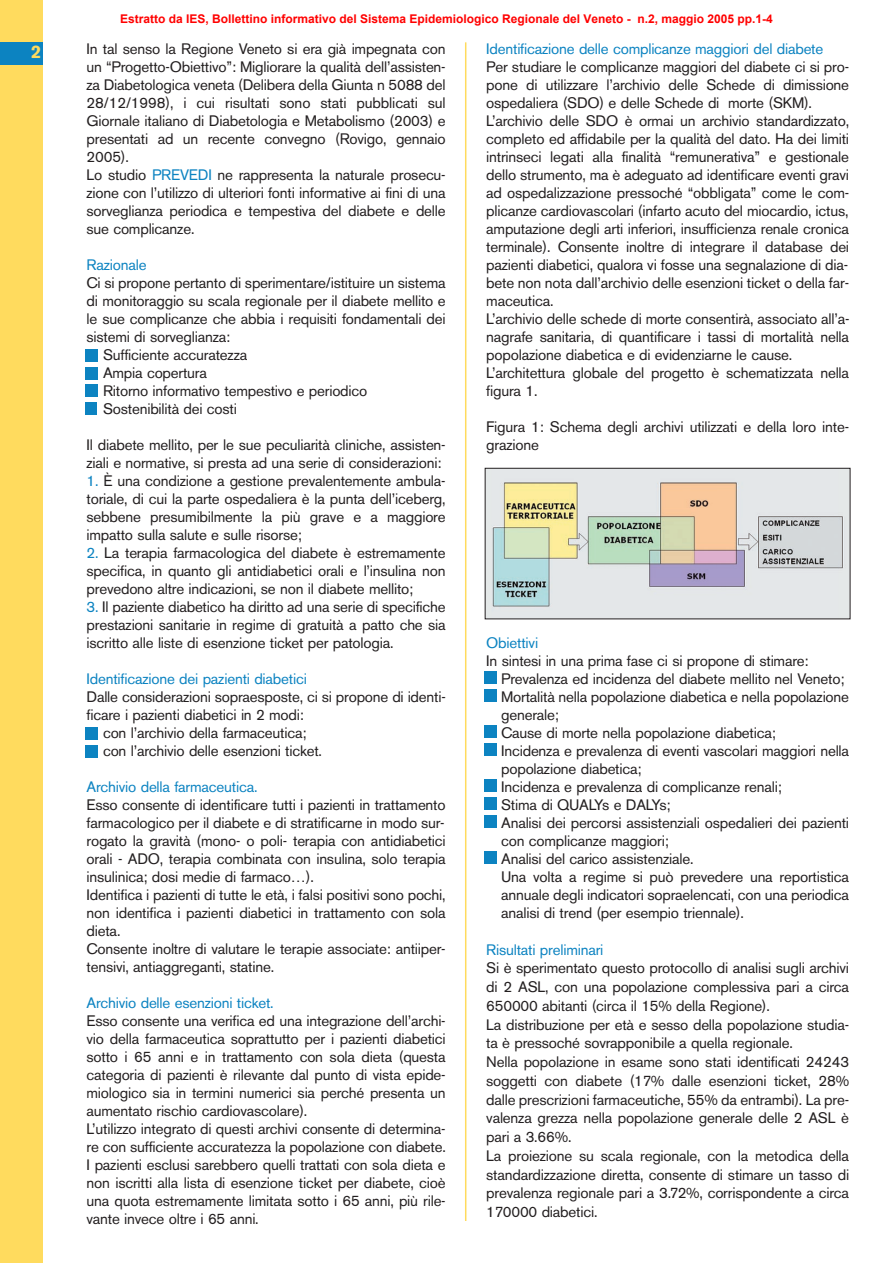
<style>
.page{position:relative;width:893px;height:1263px;background:#fff}
.page>*{position:absolute;margin:0;border:0;box-sizing:border-box;transform-origin:0 0}
.t1{font:700 18px "AK11";color:#ffdb5e}
.t2{font:15px/18px "AK11";color:#231f20}
.t3{font:15px "AK11";color:#0c83c1}
.t4{font:700 12px "Arial";color:#f00}
.s1{color:#0c83c1}
.s2{font-family:"Arial"}
</style>
<div class="page">
<div style="left:0;top:0;width:43px;height:1263px;background:#ffdb5e"></div>
<hr style="left:465px;top:42px;width:1px;height:1179px;background:#ffdb5e">
<div style="left:0;top:42px;width:43px;height:23px;background:#0c83c1"></div>
<div style="left:85px;top:349px;width:12px;height:12px;background:#0c83c1"></div>
<div style="left:85px;top:367px;width:12px;height:12px;background:#0c83c1"></div>
<div style="left:85px;top:385px;width:12px;height:12px;background:#0c83c1"></div>
<div style="left:85px;top:403px;width:12px;height:12px;background:#0c83c1"></div>
<div style="left:85px;top:727px;width:12px;height:12px;background:#0c83c1"></div>
<div style="left:85px;top:745px;width:12px;height:12px;background:#0c83c1"></div>
<img style="left:487px;top:470px;width:361px;height:147px">
<div style="left:485px;top:468px;width:365px;height:151px;border:1px solid #231f20"></div>
<div style="left:485px;top:671px;width:12px;height:12px;background:#0c83c1"></div>
<div style="left:485px;top:689px;width:12px;height:12px;background:#0c83c1"></div>
<div style="left:485px;top:725px;width:12px;height:12px;background:#0c83c1"></div>
<div style="left:485px;top:743px;width:12px;height:12px;background:#0c83c1"></div>
<div style="left:485px;top:797px;width:12px;height:12px;background:#0c83c1"></div>
<div style="left:485px;top:815px;width:12px;height:12px;background:#0c83c1"></div>
<div style="left:485px;top:851px;width:12px;height:12px;background:#0c83c1"></div>
<div style="left:485px;top:780px;width:12px;height:12px;background:#0c83c1"></div>
<p class="t4" style="left:120px;top:11px;width:654px">Estratto da IES, Bollettino informativo del Sistema Epidemiologico Regionale del Veneto - n.2, maggio 2005 pp.1-4</p>
<p class="t1" style="left:31px;top:41px;width:11px">2</p>
<p class="t2" style="left:87px;top:40px;width:360px">In tal senso la Regione Veneto si era già impegnata con un “Progetto-Obiettivo”: Migliorare la qualità dell’assisten&shy;za Diabetologica veneta (Delibera della Giunta n 5088 del 28/12/1998), i cui risultati sono stati pubblicati sul Giornale italiano di Diabetologia e Metabolismo (2003) e presentati ad un recente convegno (Rovigo, gennaio 2005).<br>Lo studio <span class="s1">PREVEDI</span> ne rappresenta la naturale prosecu&shy;zione con l’utilizzo di ulteriori fonti informative ai fini di una sorveglianza periodica e tempestiva del diabete e delle sue complicanze.</p>
<p class="t3" style="left:87px;top:256px;width:61px">Razionale</p>
<p class="t2" style="left:87px;top:274px;width:360px">Ci si propone pertanto di sperimentare/istituire un sistema</p>
<p class="t2" style="left:87px;top:292px;width:360px">di monitoraggio su scala regionale per il diabete mellito e</p>
<p class="t2" style="left:87px;top:310px;width:360px">le sue complicanze che abbia i requisiti fondamentali dei</p>
<p class="t2" style="left:87px;top:328px;width:145px">sistemi di sorveglianza:</p>
<p class="t2" style="left:103px;top:346px;width:146px">Sufficiente accuratezza</p>
<p class="t2" style="left:103px;top:364px;width:105px">Ampia copertura</p>
<p class="t2" style="left:103px;top:382px;width:266px">Ritorno informativo tempestivo e periodico</p>
<p class="t2" style="left:103px;top:400px;width:135px">Sostenibilità dei costi</p>
<p class="t2" style="left:87px;top:436px;width:360px">Il diabete mellito, per le sue peculiarità cliniche, assisten&shy;ziali e normative, si presta ad una serie di considerazioni:</p>
<p class="t2" style="left:87px;top:472px;width:360px;text-align:justify"><span class="s1">1.</span> È una condizione a gestione prevalentemente ambula&shy;toriale, di cui la parte ospedaliera è la punta dell’iceberg, sebbene presumibilmente la più grave e a maggiore impatto sulla salute e sulle risorse;</p>
<p class="t2" style="left:87px;top:544px;width:360px;text-align:justify"><span class="s1">2.</span> La terapia farmacologica del diabete è estremamente specifica, in quanto gli antidiabetici orali e l’insulina non prevedono altre indicazioni, se non il diabete mellito;</p>
<p class="t2" style="left:87px;top:598px;width:360px;text-align:justify"><span class="s1">3.</span> Il paziente diabetico ha diritto ad una serie di specifiche prestazioni sanitarie in regime di gratuità a patto che sia iscritto alle liste di esenzione ticket per patologia.</p>
<p class="t3" style="left:87px;top:670px;width:222px">Identificazione dei pazienti diabetici</p>
<p class="t2" style="left:87px;top:688px;width:361px">Dalle considerazioni sopraesposte, ci si propone di identi-</p>
<p class="t2" style="left:87px;top:706px;width:219px">ficare i pazienti diabetici in 2 modi:</p>
<p class="t2" style="left:103px;top:724px;width:205px">con l’archivio della farmaceutica;</p>
<p class="t2" style="left:103px;top:742px;width:220px">con l’archivio delle esenzioni ticket.</p>
<p class="t3" style="left:87px;top:778px;width:172px">Archivio della farmaceutica.</p>
<p class="t2" style="left:87px;top:796px;width:360px">Esso consente di identificare tutti i pazienti in trattamento farmacologico per il diabete e di stratificarne in modo sur&shy;rogato la gravità (mono- o poli- terapia con antidiabetici orali - ADO, terapia combinata con insulina, solo terapia insulinica; dosi medie di farmaco<span class="s2">…</span>).<br>Identifica i pazienti di tutte le età, i falsi positivi sono pochi, non identifica i pazienti diabetici in trattamento con sola dieta.<br>Consente inoltre di valutare le terapie associate: antiiper&shy;tensivi, antiaggreganti, statine.</p>
<p class="t3" style="left:87px;top:994px;width:189px">Archivio delle esenzioni ticket.</p>
<p class="t2" style="left:87px;top:1012px;width:361px">Esso consente una verifica ed una integrazione dell’archi&shy;vio della farmaceutica soprattutto per i pazienti diabetici sotto i 65 anni e in trattamento con sola dieta (questa categoria di pazienti è rilevante dal punto di vista epide&shy;miologico sia in termini numerici sia perché presenta un aumentato rischio cardiovascolare).<br>L’utilizzo integrato di questi archivi consente di determina&shy;re con sufficiente accuratezza la popolazione con diabete.<br>I pazienti esclusi sarebbero quelli trattati con sola dieta e non iscritti alla lista di esenzione ticket per diabete, cioè una quota estremamente limitata sotto i 65 anni, più rile&shy;vante invece oltre i 65 anni.</p>
<p class="t3" style="left:486px;top:40px;width:338px">Identificazione delle complicanze maggiori del diabete</p>
<p class="t2" style="left:486px;top:58px;width:365px">Per studiare le complicanze maggiori del diabete ci si pro&shy;pone di utilizzare l’archivio delle Schede di dimissione ospedaliera (SDO) e delle Schede di morte (SKM).<br>L’archivio delle SDO è ormai un archivio standardizzato, completo ed affidabile per la qualità del dato. Ha dei limiti intrinseci legati alla finalità “remunerativa” e gestionale dello strumento, ma è adeguato ad identificare eventi gravi ad ospedalizzazione pressoché “obbligata” come le com&shy;plicanze cardiovascolari (infarto acuto del miocardio, ictus, amputazione degli arti inferiori, insufficienza renale cronica terminale). Consente inoltre di integrare il database dei pazienti diabetici, qualora vi fosse una segnalazione di dia&shy;bete non nota dall’archivio delle esenzioni ticket o della far&shy;maceutica.<br>L’archivio delle schede di morte consentirà, associato all’a&shy;nagrafe sanitaria, di quantificare i tassi di mortalità nella popolazione diabetica e di evidenziarne le cause.<br>L’architettura globale del progetto è schematizzata nella figura 1.</p>
<p class="t2" style="left:486px;top:418px;width:364px">Figura 1: Schema degli archivi utilizzati e della loro inte&shy;grazione</p>
<p class="t3" style="left:486px;top:634px;width:53px">Obiettivi</p>
<p class="t2" style="left:501px;top:652px;width:349px;text-indent:-15px">In sintesi in una prima fase ci si propone di stimare:<br>Prevalenza ed incidenza del diabete mellito nel Veneto; Mortalità nella popolazione diabetica e nella popolazione generale;<br>Cause di morte nella popolazione diabetica;<br>Incidenza e prevalenza di eventi vascolari maggiori nella popolazione diabetica;<br>Incidenza e prevalenza di complicanze renali;<br>Stima di QUALYs e DALYs;<br>Analisi dei percorsi assistenziali ospedalieri dei pazienti con complicanze maggiori;<br>Analisi del carico assistenziale.<br>Una volta a regime si può prevedere una reportistica annuale degli indicatori sopraelencati, con una periodica analisi di trend (per esempio triennale).</p>
<p class="t3" style="left:486px;top:941px;width:118px">Risultati preliminari</p>
<p class="t2" style="left:486px;top:959px;width:364px;line-height:18.8px">Si è sperimentato questo protocollo di analisi sugli archivi di 2 ASL, con una popolazione complessiva pari a circa 650000 abitanti (circa il 15% della Regione).<br>La distribuzione per età e sesso della popolazione studia&shy;ta è pressoché sovrapponibile a quella regionale.<br>Nella popolazione in esame sono stati identificati 24243 soggetti con diabete (17% dalle esenzioni ticket, 28% dalle prescrizioni farmaceutiche, 55% da entrambi). La pre&shy;valenza grezza nella popolazione generale delle 2 ASL è pari a 3.66%.<br>La proiezione su scala regionale, con la metodica della standardizzazione diretta, consente di stimare un tasso di prevalenza regionale pari a 3.72%, corrispondente a circa 170000 diabetici.</p>
</div>
